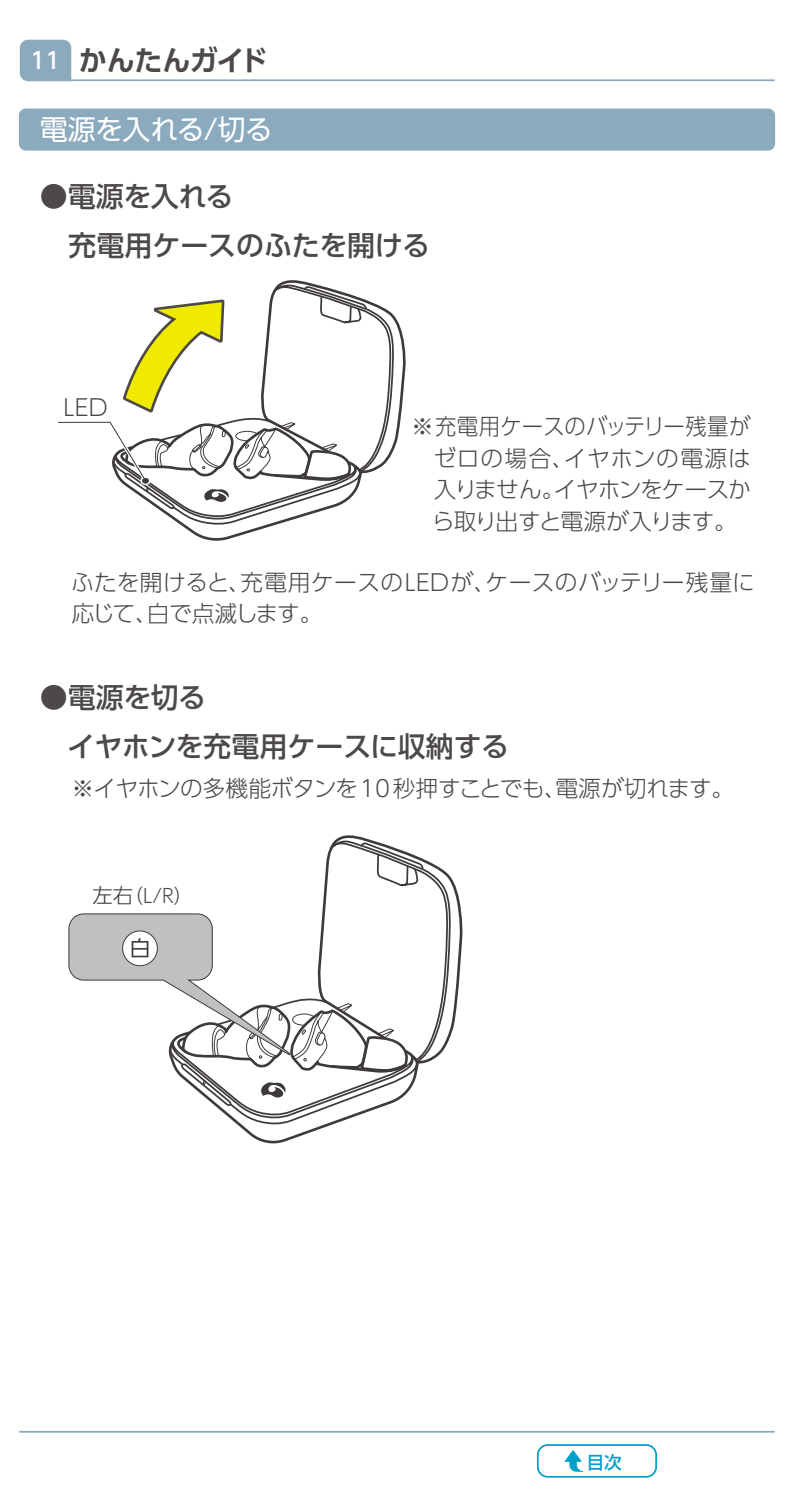
<style>
.page{position:relative;width:794px;height:1489px;background:#fff}
.page>*{position:absolute;margin:0;border:0;box-sizing:border-box;transform-origin:0 0}
.t1{font:500 28px/49px "UD Shin Go Pr 6 N";letter-spacing:-.01em;color:#4c4948}
.t2{font:28px "UD Shin Go Pr 6 N";letter-spacing:-.025em;color:#fff}
.t3{font:700 28px "UD Shin Go Pr 6 N De";letter-spacing:-.015em;color:#4c4948}
.t4{font:300 22.75px/31.5px "UD Shin Go Pr 6 N";letter-spacing:-.005em;color:#4c4948}
.t5{font:300 22.75px/31.5px "UD Shin Go Pr 6 N";letter-spacing:.015em;color:#4c4948;text-align:right}
.t6{font:300 22.75px "UD Shin Go Pr 6 N";letter-spacing:-.035em;color:#4c4948}
.t7{font:300 22.75px/31.5px "UD Shin Go Pr 6 N";letter-spacing:-.05em;color:#4c4948}
.t8{font:300 22.75px/31.5px "UD Shin Go Pr 6 N";letter-spacing:-.025em;color:#4c4948}
.t9{font:300 22.75px "UD Shin Go Pr 6 N";letter-spacing:.025em;color:#4c4948}
.t10{font:500 22.75px "UD Shin Go Pr 6 N";color:#fff}
.t11{font:300 20.3px "UD Shin Go NT Pro";color:#3e3a39}
.t12{font:300 19.25px "UD Shin Go Pr 6 N";color:#4c4948}
.t13{font:500 17.5px "P Shin Go Pr 6 N";color:#00a0ca}
</style>
<div class="page">
<svg style="left:19px;top:39px;width:53px;height:43px;background:#94b1c2"></svg>
<hr style="left:28px;top:79px;width:746px;height:2px;background:#8baabd">
<hr style="left:20px;top:1430px;width:754px;height:2px;background:#8baabd">
<div style="left:537px;top:1443px;width:120px;height:34px;border:2px solid #00a0ca;border-radius:10px"></div>
<svg style="left:564px;top:1450px;width:19px;height:21px"></svg>
<div style="left:19px;top:109px;width:756px;height:42px;background:#8baabd;border-radius:7px"></div>
<svg style="left:57px;top:280px;width:349px;height:261px"></svg>
<svg style="left:68px;top:835px;width:395px;height:309px"></svg>
<p class="t10" style="left:31px;top:42px;width:32px">11</p>
<p class="t3" style="left:79px;top:38px;width:190px">かんたんガイド</p>
<p class="t2" style="left:40px;top:107px;width:234px">電源を入れる/切る</p>
<p class="t1" style="left:40px;top:171px;width:392px">●電源を入れる<br>　充電用ケースのふたを開ける</p>
<p class="t4" style="left:63px;top:390px;width:46px">LED</p>
<p class="t5" style="left:411px;top:410px;width:341px">※充電用ケースのバッテリー残量がイヤホンの電源は</p>
<p class="t8" style="left:554px;top:441px;width:198px;text-indent:-121px">ゼロの場合、<br>イヤホンをケースか</p>
<p class="t7" style="left:432px;top:473px;width:307px">入りません。<br>ら取り出すと電源が入ります。</p>
<p class="t9" style="left:240px;top:563px;width:257px">充電用ケースのLEDが、</p>
<p class="t4" style="left:485px;top:565px;width:271px">ケースのバッテリー残量に</p>
<p class="t4" style="left:147px;top:565px;width:177px;text-indent:-75px">ふたを開けると、<br>白で点滅します。</p>
<p class="t4" style="left:71px;top:597px;width:88px">応じて、</p>
<p class="t1" style="left:40px;top:671px;width:471px">●電源を切る<br>　イヤホンを充電用ケースに収納する</p>
<p class="t6" style="left:71px;top:770px;width:497px">※イヤホンの多機能ボタンを10 秒押すことでも、</p>
<p class="t4" style="left:555px;top:772px;width:180px">電源が切れます。</p>
<p class="t11" style="left:92px;top:878px;width:42px">左右</p>
<p class="t12" style="left:124px;top:880px;width:71px">（ R/L (</p>
<p class="t13" style="left:587px;top:1447px;width:36px">目次</p>
</div>
